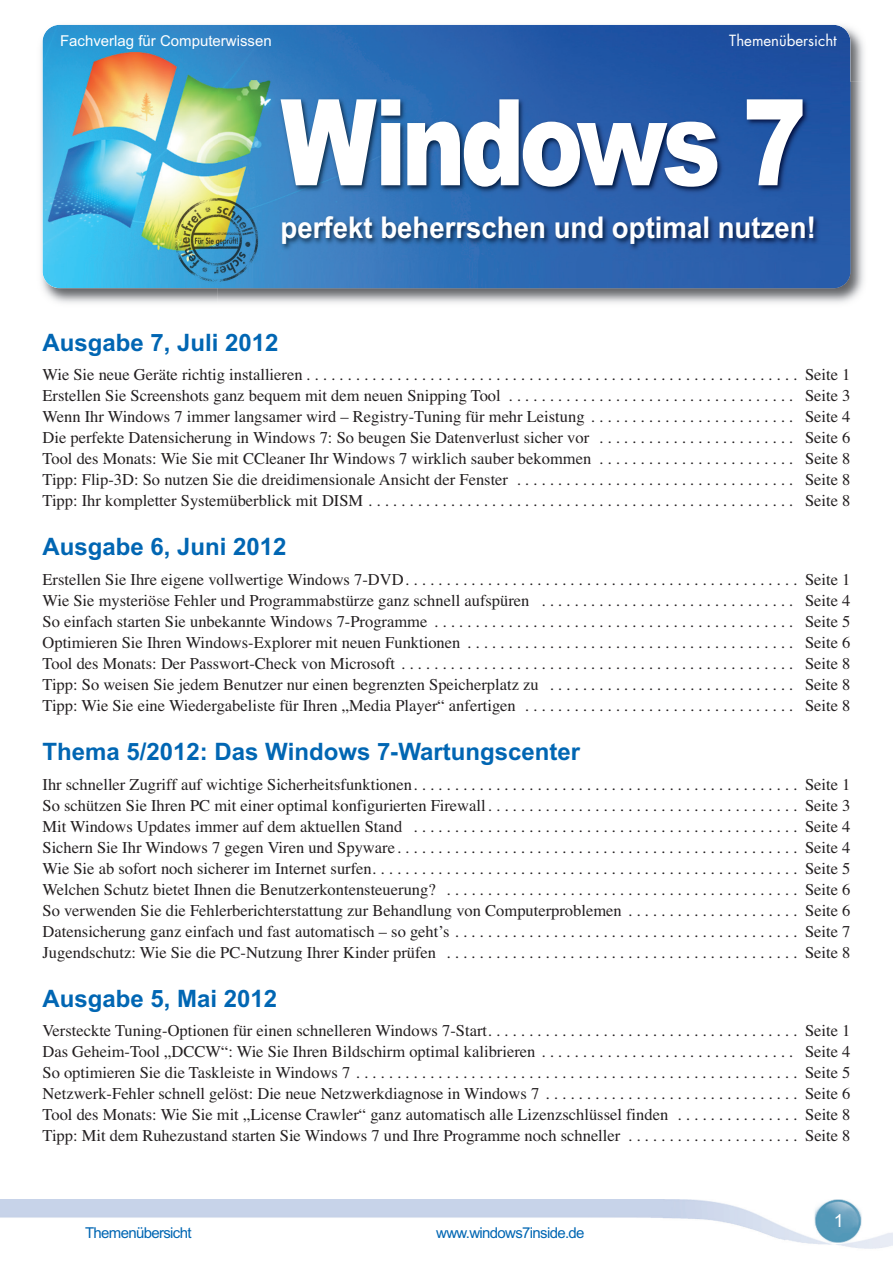
<style>
.page{position:relative;width:893px;height:1263px;background:#fff}
.page>*{position:absolute;margin:0;border:0;box-sizing:border-box;transform-origin:0 0}
.t1{font:900 120px "Arial";letter-spacing:-.055em;color:#fff;scale:.8 1}
.t2{font:700 30px "Arial";color:#fff;scale:.92 1}
.t3{font:700 24px "Arial";color:#0166b3}
.t4{font:18px "Arial";color:#fff}
.t5{font:16.5px/21px "Times";color:#231f20;text-align:justify}
.t6{font:15px "Arial";letter-spacing:-.045em;color:#0166b3}
.t7{font:15px "Arial";color:#fff}
.t8{font:15px "Futura";color:#fff}
</style>
<div class="page">
<svg style="left:0;top:1199px;width:893px;height:50px"></svg>
<img style="left:41px;top:24px;width:823px;height:279px">
<img style="left:43px;top:25px;width:807px;height:263px;border-radius:17px">
<img style="left:218px;top:82px;width:646px;height:221px">
<img style="left:218px;top:82px;width:632px;height:206px">
<p class="t7" style="left:60px;top:36px;width:213px">Fachverlag für Computerwissen</p>
<p class="t8" style="left:729px;top:34px;width:109px">Themenübersicht</p>
<h1 class="t1" style="left:281px;top:74px;width:659px">Windows 7</h1>
<h2 class="t2" style="left:281px;top:216px;width:583px">perfekt beherrschen und optimal nutzen!</h2>
<h3 class="t3" style="left:43px;top:334px;width:238px">Ausgabe 7, Juli 2012</h3>
<p class="t5" style="left:43px;top:366px;width:809px">Wie Sie neue Geräte richtig installieren . . . . . . . . . . . . . . . . . . . . . . . . . . . . . . . . . . . . . . . . . . . . . . . . . . . . . . . . . . . . Seite 1<br>Erstellen Sie Screenshots ganz bequem mit dem neuen Snipping Tool . . . . . . . . . . . . . . . . . . . . . . . . . . . . . . . . . . . Seite 3<br>Wenn Ihr Windows 7 immer langsamer wird – Registry-Tuning für mehr Leistung . . . . . . . . . . . . . . . . . . . . . . . . . Seite 4<br>Die perfekte Datensicherung in Windows 7: So beugen Sie Datenverlust sicher vor . . . . . . . . . . . . . . . . . . . . . . . . Seite 6<br>Tool des Monats: Wie Sie mit CCleaner Ihr Windows 7 wirklich sauber bekommen . . . . . . . . . . . . . . . . . . . . . . . . Seite 8<br>Tipp: Flip-3D: So nutzen Sie die dreidimensionale Ansicht der Fenster . . . . . . . . . . . . . . . . . . . . . . . . . . . . . . . . . . Seite 8<br>Tipp: Ihr kompletter Systemüberblick mit DISM . . . . . . . . . . . . . . . . . . . . . . . . . . . . . . . . . . . . . . . . . . . . . . . . . . . . Seite 8</p>
<h3 class="t3" style="left:43px;top:538px;width:246px">Ausgabe 6, Juni 2012</h3>
<p class="t5" style="left:43px;top:570px;width:809px">Erstellen Sie Ihre eigene vollwertige Windows 7-DVD. . . . . . . . . . . . . . . . . . . . . . . . . . . . . . . . . . . . . . . . . . . . . . . . Seite 1<br>Wie Sie mysteriöse Fehler und Programmabstürze ganz schnell aufspüren . . . . . . . . . . . . . . . . . . . . . . . . . . . . . . . Seite 4<br>So einfach starten Sie unbekannte Windows 7-Programme . . . . . . . . . . . . . . . . . . . . . . . . . . . . . . . . . . . . . . . . . . . . Seite 5<br>Optimieren Sie Ihren Windows-Explorer mit neuen Funktionen . . . . . . . . . . . . . . . . . . . . . . . . . . . . . . . . . . . . . . . . Seite 6<br>Tool des Monats: Der Passwort-Check von Microsoft . . . . . . . . . . . . . . . . . . . . . . . . . . . . . . . . . . . . . . . . . . . . . . . . Seite 8<br>Tipp: So weisen Sie jedem Benutzer nur einen begrenzten Speicherplatz zu . . . . . . . . . . . . . . . . . . . . . . . . . . . . . . Seite 8<br>Tipp: Wie Sie eine Wiedergabeliste für Ihren „Media Player“ anfertigen . . . . . . . . . . . . . . . . . . . . . . . . . . . . . . . . . Seite 8</p>
<h3 class="t3" style="left:43px;top:743px;width:539px">Thema 5/2012: Das Windows 7-Wartungscenter</h3>
<p class="t5" style="left:43px;top:775px;width:809px">Ihr schneller Zugriff auf wichtige Sicherheitsfunktionen. . . . . . . . . . . . . . . . . . . . . . . . . . . . . . . . . . . . . . . . . . . . . . . Seite 1<br>So schützen Sie Ihren PC mit einer optimal konfigurierten Firewall. . . . . . . . . . . . . . . . . . . . . . . . . . . . . . . . . . . . . . Seite 3<br>Mit Windows Updates immer auf dem aktuellen Stand . . . . . . . . . . . . . . . . . . . . . . . . . . . . . . . . . . . . . . . . . . . . . . . Seite 4<br>Sichern Sie Ihr Windows 7 gegen Viren und Spyware. . . . . . . . . . . . . . . . . . . . . . . . . . . . . . . . . . . . . . . . . . . . . . . . . Seite 4<br>Wie Sie ab sofort noch sicherer im Internet surfen. . . . . . . . . . . . . . . . . . . . . . . . . . . . . . . . . . . . . . . . . . . . . . . . . . . . Seite 5<br>Welchen Schutz bietet Ihnen die Benutzerkontensteuerung? . . . . . . . . . . . . . . . . . . . . . . . . . . . . . . . . . . . . . . . . . . . Seite 6<br>So verwenden Sie die Fehlerberichterstattung zur Behandlung von Computerproblemen . . . . . . . . . . . . . . . . . . . . . Seite 6<br>Datensicherung ganz einfach und fast automatisch – so geht’s . . . . . . . . . . . . . . . . . . . . . . . . . . . . . . . . . . . . . . . . . . Seite 7<br>Jugendschutz: Wie Sie die PC-Nutzung Ihrer Kinder prüfen . . . . . . . . . . . . . . . . . . . . . . . . . . . . . . . . . . . . . . . . . . . Seite 8</p>
<h3 class="t3" style="left:43px;top:990px;width:236px">Ausgabe 5, Mai 2012</h3>
<p class="t5" style="left:43px;top:1022px;width:809px">Versteckte Tuning-Optionen für einen schnelleren Windows 7-Start. . . . . . . . . . . . . . . . . . . . . . . . . . . . . . . . . . . . . . Seite 1<br>Das Geheim-Tool „DCCW“: Wie Sie Ihren Bildschirm optimal kalibrieren . . . . . . . . . . . . . . . . . . . . . . . . . . . . . . . Seite 4<br>So optimieren Sie die Taskleiste in Windows 7 . . . . . . . . . . . . . . . . . . . . . . . . . . . . . . . . . . . . . . . . . . . . . . . . . . . . . . Seite 5<br>Netzwerk-Fehler schnell gelöst: Die neue Netzwerkdiagnose in Windows 7 . . . . . . . . . . . . . . . . . . . . . . . . . . . . . . . Seite 6<br>Tool des Monats: Wie Sie mit „License Crawler“ ganz automatisch alle Lizenzschlüssel finden . . . . . . . . . . . . . . . Seite 8<br>Tipp: Mit dem Ruhezustand starten Sie Windows 7 und Ihre Programme noch schneller . . . . . . . . . . . . . . . . . . . . . Seite 8</p>
<p class="t6" style="left:85px;top:1227px;width:108px">Themenübersicht</p>
<p class="t6" style="left:436px;top:1227px;width:150px">www.windows7inside.de</p>
<p class="t4" style="left:834px;top:1214px;width:12px">1</p>
</div>
